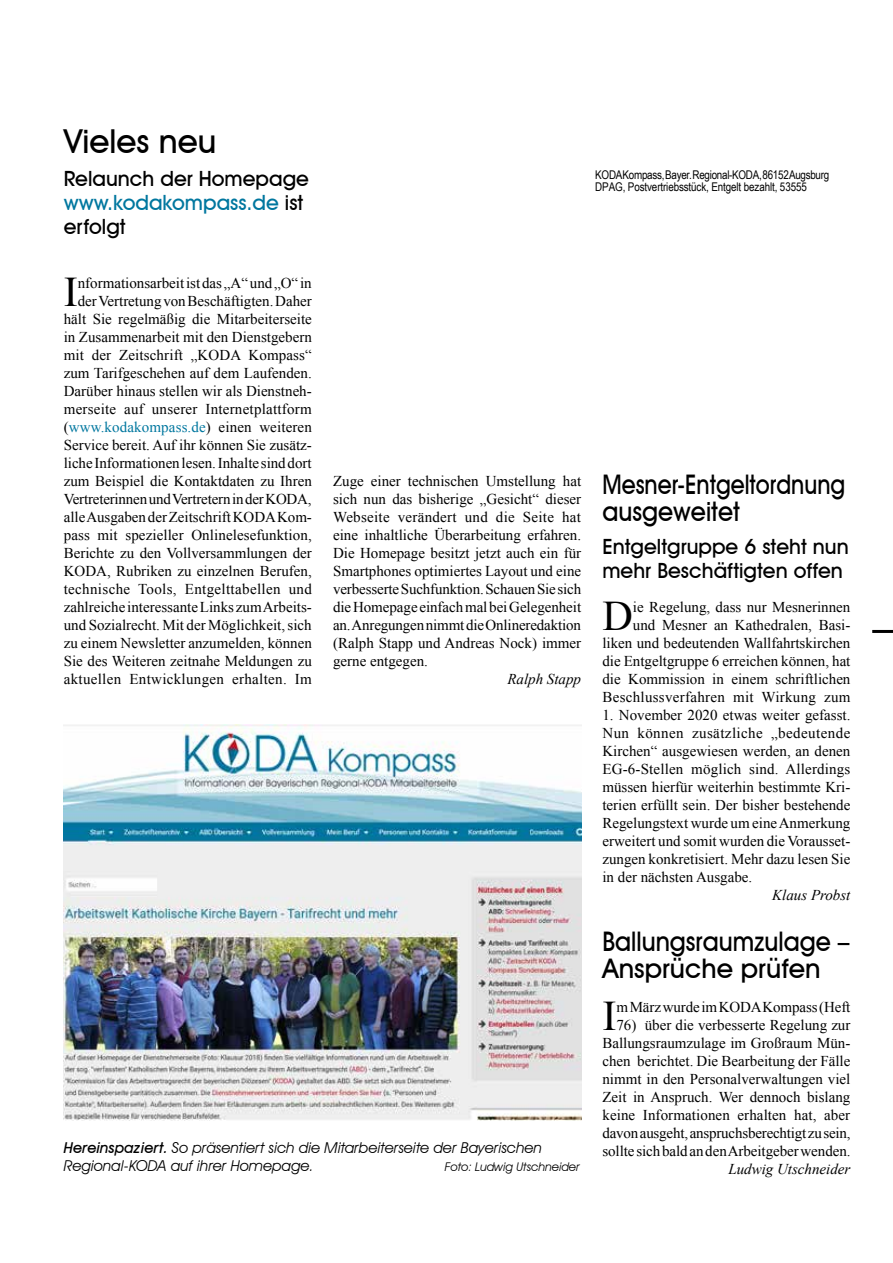
<style>
.page{position:relative;width:893px;height:1263px;background:#fff}
.page>*{position:absolute;margin:0;border:0;box-sizing:border-box;transform-origin:0 0}
.t1{font:42.15px "Times New Roman";color:#000}
.t2{font:500 33px "Avant Garde IT Cby BT";color:#000}
.t3{font:500 27px/27px "Avant Garde IT Cby BT";color:#000;scale:.92 1}
.t4{font:500 27px/27px "Avant Garde IT Cby BT";color:#000;scale:.85 1}
.t5{font:500 21px/24px "Avant Garde IT Cby BT";color:#000}
.t6{font:15px/18px "Times New Roman";color:#000;text-align:justify}
.t7{font:italic 15px/18px "Avant Garde IT Cby BT";color:#000}
.t8{font:italic 15px "Times New Roman";color:#000}
.t9{font:12px/12px "Arial Narrow";letter-spacing:-.01em;color:#000}
.t10{font:italic 12px "Avant Garde IT Cby BT";color:#000}
.s1{color:#00779f}
.s2{font-weight:500}
</style>
<div class="page">
<hr style="left:872px;top:630px;width:21px;height:3px;background:#000">
<img style="left:64px;top:724px;width:517px;height:396px">
<h2 class="t2" style="left:64px;top:121px;width:154px">Vieles neu</h2>
<h3 class="t5" style="left:64px;top:166px;width:247px">Relaunch der Homepage <span class="s1">www.kodakompass.de</span> ist erfolgt</h3>
<p class="t9" style="left:595px;top:168px;width:235px">KODA Kompass, Bayer. Regional-KODA, 86152 Augsburg<br>DPAG, Postvertriebsstück, Entgelt bezahlt, 53555</p>
<p class="t6" style="left:64px;top:274px;width:250px;text-align:right">nformationsarbeit ist das „A“ und „O“ in der Vertretung von Beschäftigten. Daher hält Sie regelmäßig die Mitarbeiterseite in Zusammenarbeit mit den Dienstgebern mit der Zeitschrift „KODA Kompass“ zum Tarifgeschehen auf dem Laufenden.<br>Darüber hinaus stellen wir als Dienstneh&shy;merseite auf unserer Internetplattform (<span class="s1">www.kodakompass.de</span>) einen weiteren Service bereit. Auf ihr können Sie zusätz&shy;liche Informationen lesen. Inhalte sind dort zum Beispiel die Kontaktdaten zu Ihren Vertreterinnen und Vertretern in der KODA, alle Ausgaben der Zeitschrift KODA Kom&shy;pass mit spezieller Onlinelesefunktion, Berichte zu den Vollversammlungen der KODA, Rubriken zu einzelnen Berufen, technische Tools, Entgelttabellen und zahlreiche interessante Links zum Arbeits&shy;und Sozialrecht. Mit der Möglichkeit, sich zu einem Newsletter anzumelden, können Sie des Weiteren zeitnahe Meldungen zu aktuellen Entwicklungen erhalten. Im</p>
<h1 class="t1" style="left:64px;top:264px;width:16px">I</h1>
<p class="t6" style="left:333px;top:472px;width:250px">Zuge einer technischen Umstellung hat sich nun das bisherige „Gesicht“ dieser Webseite verändert und die Seite hat eine inhaltliche Überarbeitung erfahren.<br>Die Homepage besitzt jetzt auch ein für Smartphones optimiertes Layout und eine verbesserte Suchfunktion. Schauen Sie sich die Homepage einfach mal bei Gelegenheit an. Anregungen nimmt die Onlineredaktion (Ralph Stapp und Andreas Nock) immer gerne entgegen.</p>
<p class="t8" style="left:507px;top:669px;width:75px">Ralph Stapp</p>
<p class="t7" style="left:64px;top:1139px;width:480px"><span class="s2">Hereinspaziert.</span> So präsentiert sich die Mitarbeiterseite der Bayerischen<br>Regional-KODA auf ihrer Homepage.</p>
<p class="t10" style="left:445px;top:1160px;width:136px">Foto: Ludwig Utschneider</p>
<h3 class="t4" style="left:602px;top:471px;width:287px">Mesner-Entgeltordnung ausgeweitet</h3>
<h3 class="t5" style="left:602px;top:534px;width:248px">Entgeltgruppe 6 steht nun mehr Beschäftigten offen</h3>
<h1 class="t1" style="left:602px;top:588px;width:32px">D</h1>
<p class="t6" style="left:602px;top:598px;width:250px;text-align:right">ie Regelung, dass nur Mesnerinnen<br>und Mesner an Kathedralen, Basi&shy;liken und bedeutenden Wallfahrtskirchen die Entgeltgruppe 6 erreichen können, hat die Kommission in einem schriftlichen Beschlussverfahren mit Wirkung zum</p>
<p class="t6" style="left:602px;top:706px;width:250px">1. November 2020 etwas weiter gefasst.<br>Nun können zusätzliche „bedeutende Kirchen“ ausgewiesen werden, an denen EG-6-Stellen möglich sind. Allerdings müssen hierfür weiterhin bestimmte Kri&shy;terien erfüllt sein. Der bisher bestehende Regelungstext wurde um eine Anmerkung erweitert und somit wurden die Vorausset&shy;zungen konkretisiert. Mehr dazu lesen Sie in der nächsten Ausgabe.</p>
<p class="t8" style="left:772px;top:885px;width:80px">Klaus Probst</p>
<h3 class="t3" style="left:602px;top:927px;width:270px">Ballungsraumzulage –<br>Ansprüche prüfen</h3>
<h1 class="t1" style="left:602px;top:987px;width:16px">I</h1>
<p class="t6" style="left:616px;top:997px;width:235px">m März wurde im KODA Kompass (Heft</p>
<p class="t6" style="left:602px;top:1015px;width:250px;text-indent:14px">76) über die verbesserte Regelung zur Ballungsraumzulage im Großraum Mün&shy;chen berichtet. Die Bearbeitung der Fälle nimmt in den Personalverwaltungen viel Zeit in Anspruch. Wer dennoch bislang keine Informationen erhalten hat, aber davon ausgeht, anspruchsberechtigt zu sein, sollte sich bald an den Arbeitgeber wenden.</p>
<p class="t8" style="left:728px;top:1158px;width:124px">Ludwig Utschneider</p>
</div>
